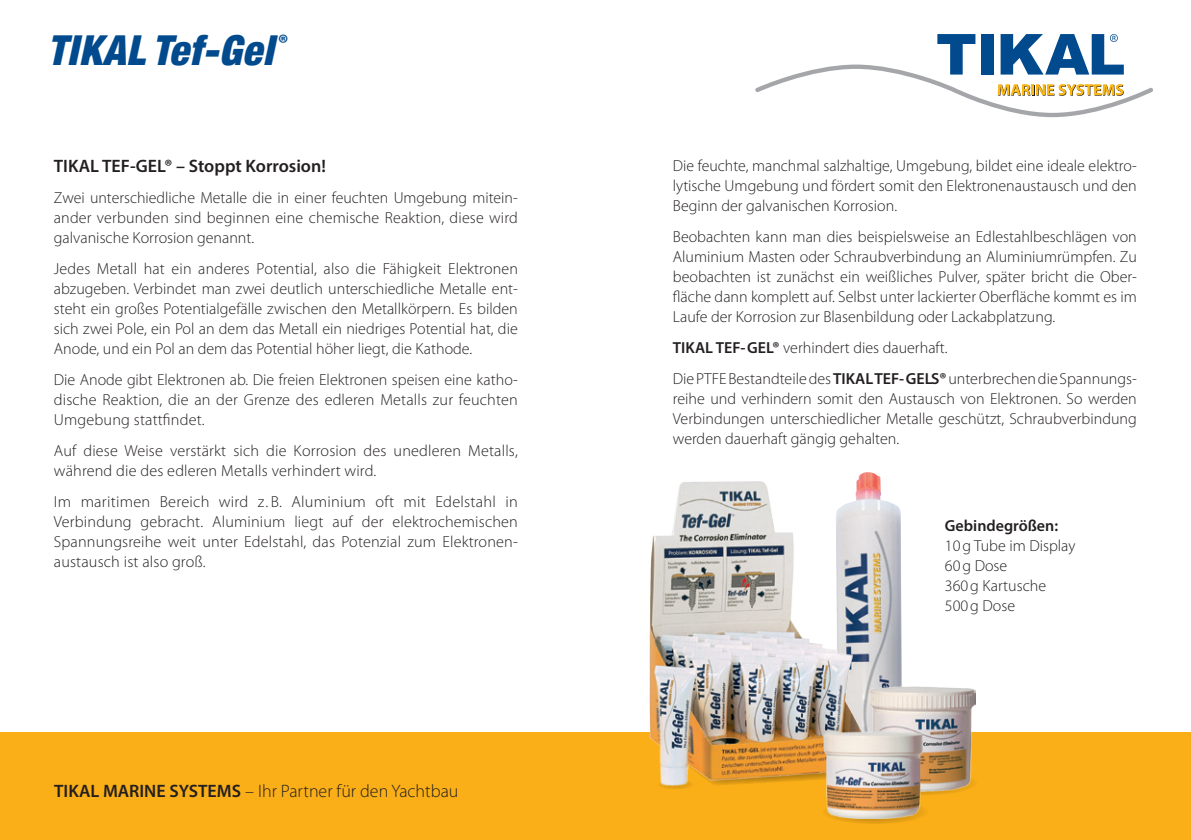
<style>
.page{position:relative;width:1191px;height:840px;background:#fff}
.page>*{position:absolute;margin:0;border:0;box-sizing:border-box;transform-origin:0 0}
.t1{font:italic 900 condensed 41.2px "Helvetica 97";color:#004a8d}
.t2{font:300 18px "Myriad Pro";color:#231f20}
.t3{font:600 18px "Myriad Pro";color:#231f20}
.t4{font:300 16px/20px "Myriad Pro";color:#231f20;text-align:justify}
.t5{font:600 16px "Myriad Pro";color:#231f20}
.s1{font-weight:600}
</style>
<div class="page">
<div style="left:0;top:732px;width:1191px;height:107px;background:#faaf18"></div>
<svg style="left:821px;top:798px;width:108px;height:25px"></svg>
<img style="left:858px;top:472px;width:23px;height:8px">
<img style="left:649px;top:480px;width:326px;height:338px">
<svg style="left:755px;top:34px;width:398px;height:83px"></svg>
<p class="t1" style="left:47px;top:25px;width:243px">TIKAL Tef-Gel<sup>®</sup></p>
<p class="t3" style="left:54px;top:155px;width:273px">TIKAL TEF-GEL® – Stoppt Korrosion!</p>
<p class="t4" style="left:54px;top:188px;width:465px">Zwei unterschiedliche Metalle die in einer feuchten Umgebung mitein&shy;ander verbunden sind beginnen eine chemische Reaktion, diese wird galvanische Korrosion genannt.</p>
<p class="t4" style="left:54px;top:258px;width:465px">Jedes Metall hat ein anderes Potential, also die Fähigkeit Elektronen abzugeben. Verbindet man zwei deutlich unterschiedliche Metalle ent&shy;steht ein großes Potentialgefälle zwischen den Metallkörpern. Es bilden sich zwei Pole, ein Pol an dem das Metall ein niedriges Potential hat, die Anode, und ein Pol an dem das Potential höher liegt, die Kathode.</p>
<p class="t4" style="left:54px;top:369px;width:465px">Die Anode gibt Elektronen ab. Die freien Elektronen speisen eine katho&shy;dische Reaktion, die an der Grenze des edleren Metalls zur feuchten Umgebung stattfindet.</p>
<p class="t4" style="left:54px;top:440px;width:465px">Auf diese Weise verstärkt sich die Korrosion des unedleren Metalls, während die des edleren Metalls verhindert wird.</p>
<p class="t4" style="left:54px;top:491px;width:465px">Im maritimen Bereich wird z. B. Aluminium oft mit Edelstahl in Verbindung gebracht. Aluminium liegt auf der elektrochemischen Spannungsreihe weit unter Edelstahl, das Potenzial zum Elektronen&shy;austausch ist also groß.</p>
<p class="t2" style="left:54px;top:779px;width:406px"><span class="s1">TIKAL MARINE SYSTEMS</span> – Ihr Partner für den Yachtbau</p>
<p class="t4" style="left:673px;top:155px;width:465px">Die feuchte, manchmal salzhaltige, Umgebung, bildet eine ideale elektro&shy;lytische Umgebung und fördert somit den Elektronenaustausch und den Beginn der galvanischen Korrosion.</p>
<p class="t4" style="left:673px;top:226px;width:465px">Beobachten kann man dies beispielsweise an Edlestahlbeschlägen von Aluminium Masten oder Schraubverbindung an Aluminiumrümpfen. Zu beobachten ist zunächst ein weißliches Pulver, später bricht die Ober&shy;fläche dann komplett auf. Selbst unter lackierter Oberfläche kommt es im Laufe der Korrosion zur Blasenbildung oder Lackabplatzung.</p>
<p class="t4" style="left:673px;top:337px;width:276px"><span class="s1">TIKAL TEF-GEL®</span> verhindert dies dauerhaft.</p>
<p class="t4" style="left:673px;top:368px;width:465px">Die PTFE Bestandteile des <span class="s1">TIKAL TEF-GELS®</span> unterbrechen die Spannungs&shy;reihe und verhindern somit den Austausch von Elektronen. So werden Verbindungen unterschiedlicher Metalle geschützt, Schraubverbindung werden dauerhaft gängig gehalten.</p>
<p class="t5" style="left:945px;top:515px;width:115px">Gebindegrößen:</p>
<p class="t4" style="left:945px;top:535px;width:132px">10g Tube im Display</p>
<p class="t4" style="left:945px;top:555px;width:64px">60g Dose</p>
<p class="t4" style="left:945px;top:575px;width:103px">360g Kartusche</p>
<p class="t4" style="left:945px;top:595px;width:72px">500g Dose</p>
</div>
